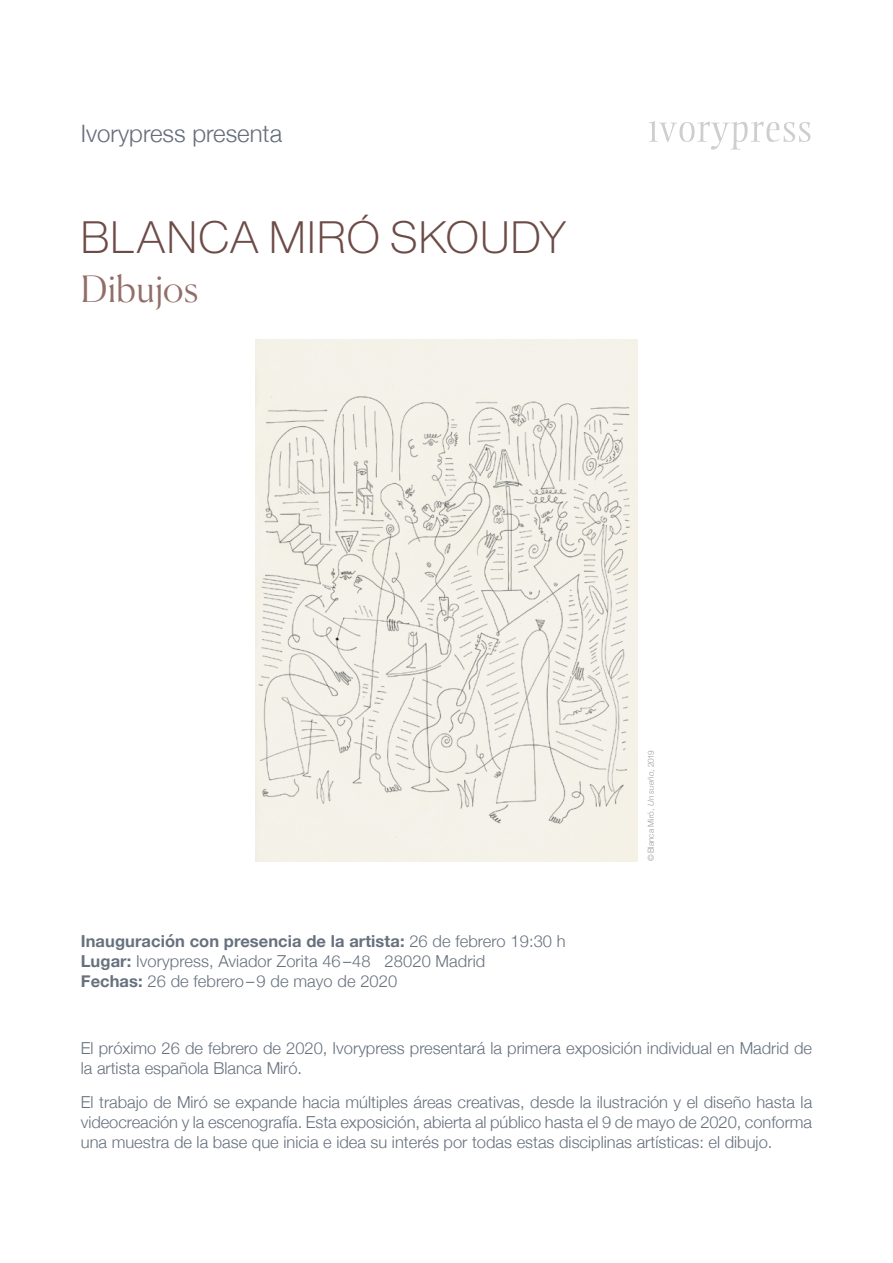
<style>
.page{position:relative;width:893px;height:1263px;background:#fff}
.page>*{position:absolute;margin:0;border:0;box-sizing:border-box;transform-origin:0 0}
.t1{font:44.4px "N Haas Grotesk DS Pro 35 X Lt";letter-spacing:.03em;color:#6d4b47;scale:1.05 1}
.t2{font:300 36.15px "Canela";letter-spacing:.015em;color:#926e68}
.t3{font:300 24px "Helvetica Neue";color:#636e7b}
.t4{font:300 16.5px/19.8px "Helvetica Neue";color:#67717e}
.t5{font:300 8.25px "Helvetica Neue";letter-spacing:.005em;color:#999ca0}
.s1{font-weight:700}
.s2{font-style:italic}
</style>
<div class="page">
<svg style="left:649px;top:121px;width:161px;height:29px"></svg>
<img style="left:255px;top:339px;width:383px;height:522px">
<h3 class="t3" style="left:81px;top:114px;width:203px">Ivorypress presenta</h3>
<h1 class="t1" style="left:81px;top:212px;width:464px">BLANCA MIRÓ SKOUDY</h1>
<h2 class="t2" style="left:81px;top:261px;width:119px">Dibujos</h2>
<p class="t4" style="left:81px;top:930px;width:486px"><span class="s1">Inauguración con presencia de la artista:</span> 26 de febrero 19:30 h<br><span class="s1">Lugar:</span> Ivorypress, Aviador Zorita 46–48 28020 Madrid<br><span class="s1">Fechas:</span> 26 de febrero–9 de mayo de 2020</p>
<p class="t5" style="left:644px;top:861px;width:113px;rotate:-90deg">© Blanca Miró, <span class="s2">Un sueño</span>, 2019</p>
<p class="t4" style="left:81px;top:1037px;width:733px">El próximo 26 de febrero de 2020, Ivorypress presentará la primera exposición individual en Madrid de la artista española Blanca Miró.</p>
<p class="t4" style="left:81px;top:1091px;width:733px;text-align:justify">El trabajo de Miró se expande hacia múltiples áreas creativas, desde la ilustración y el diseño hasta la videocreación y la escenografía. Esta exposición, abierta al público hasta el 9 de mayo de 2020, conforma una muestra de la base que inicia e idea su interés por todas estas disciplinas artísticas: el dibujo.</p>
</div>
